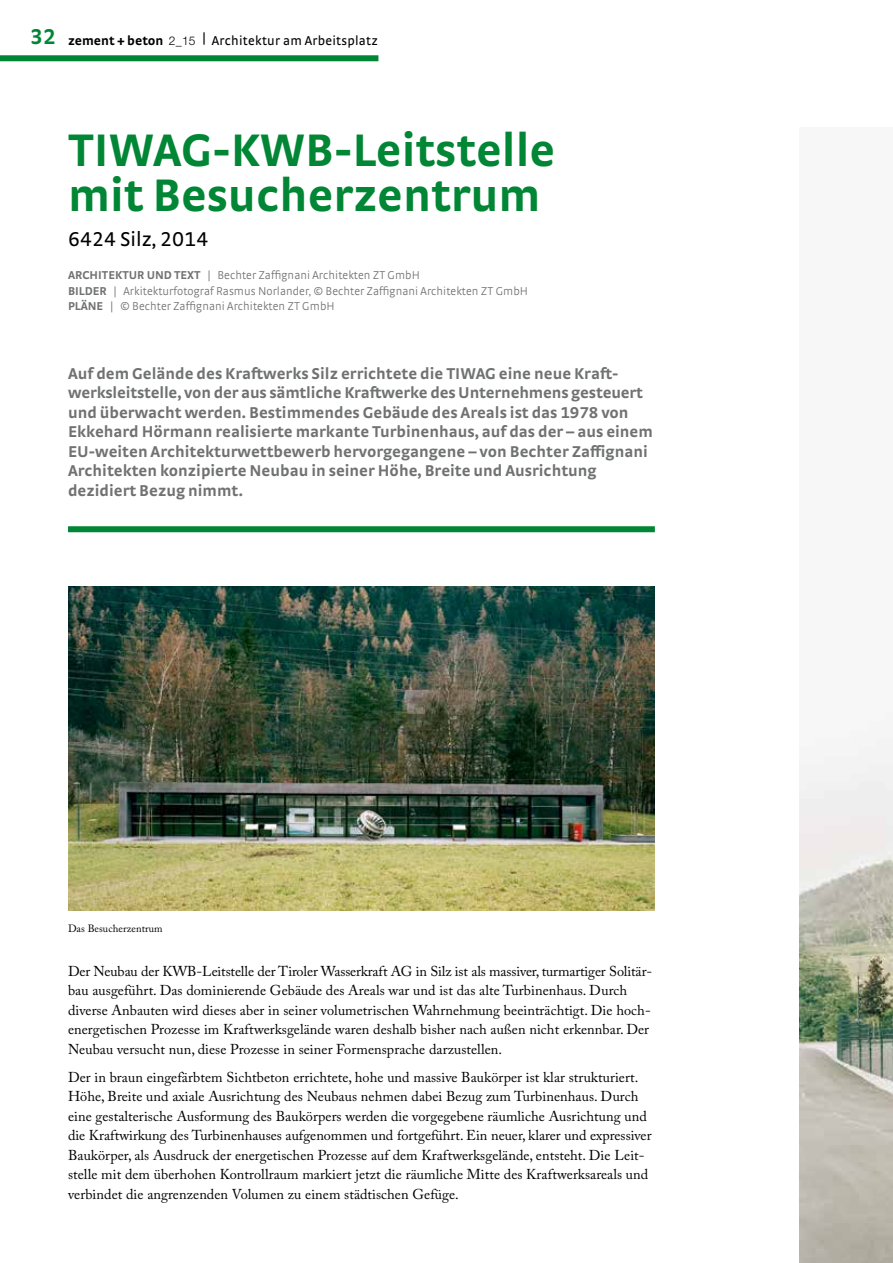
<style>
.page{position:relative;width:893px;height:1263px;background:#fff}
.page>*{position:absolute;margin:0;border:0;box-sizing:border-box;transform-origin:0 0}
.t1{font:700 48px/45px "Strada TF";color:#008634}
.t2{font:700 22.5px "Strada TF";color:#008634}
.t3{font:21px "Strada TF";color:#000}
.t4{font:700 16.5px/19.5px "Strada TF";color:#707172}
.t5{font:14.25px/19.5px "Adobe Caslon Pro";letter-spacing:.005em;color:#000}
.t6{font:13.5px "Strada";letter-spacing:.02em;color:#000}
.t7{font:300 12px/15.8px "Strada TF";letter-spacing:.005em;color:#707172}
.t8{font:10.5px "Adobe Caslon Pro";letter-spacing:.005em;color:#000}
.s1{font-weight:700}
.s2{font-family:"Helvetica Neue LT";font-weight:300;font-size:12px}
</style>
<div class="page">
<div style="left:0;top:55px;width:378px;height:6px;background:#008634"></div>
<img style="left:799px;top:738px;width:94px;height:525px">
<div style="left:68px;top:526px;width:587px;height:6px;background:#008634"></div>
<img style="left:68px;top:586px;width:587px;height:325px">
<h2 class="t2" style="left:30px;top:23px;width:27px">32</h2>
<p class="t6" style="left:68px;top:33px;width:311px"><span class="s1">zement + beton</span> <span class="s2">2_15</span> | Architektur am Arbeitsplatz</p>
<h1 class="t1" style="left:68px;top:126px;width:489px">TIWAG-KWB-Leitstelle mit Besucherzentrum</h1>
<h3 class="t3" style="left:68px;top:227px;width:142px">6424 Silz, 2014</h3>
<p class="t7" style="left:68px;top:267px;width:461px"><span class="s1">ARCHITEKTUR UND TEXT</span> | Bechter Zaffignani Architekten ZT GmbH<br><span class="s1">BILDER</span> | Arkitekturfotograf Rasmus Norlander, © Bechter Zaffignani Architekten ZT GmbH<br><span class="s1">PLÄNE</span> | © Bechter Zaffignani Architekten ZT GmbH</p>
<p class="t4" style="left:68px;top:363px;width:586px">Auf dem Gelände des Kraftwerks Silz errichtete die TIWAG eine neue Kraft&shy;werksleitstelle, von der aus sämtliche Kraftwerke des Unternehmens gesteuert und überwacht werden. Bestimmendes Gebäude des Areals ist das 1978 von Ekkehard Hörmann realisierte markante Turbinenhaus, auf das der – aus einem EU-weiten Architekturwettbewerb hervorgegangene – von Bechter Zaffignani Architekten konzipierte Neubau in seiner Höhe, Breite und Ausrichtung dezidiert Bezug nimmt.</p>
<p class="t8" style="left:68px;top:922px;width:96px">Das Besucherzentrum</p>
<p class="t5" style="left:68px;top:961px;width:586px">Der Neubau der KWB-Leitstelle der Tiroler Wasserkraft AG in Silz ist als massiver, turmartiger Solitär&shy;bau ausgeführt. Das dominierende Gebäude des Areals war und ist das alte Turbinenhaus. Durch diverse Anbauten wird dieses aber in seiner volumetrischen Wahrnehmung beeinträchtigt. Die hoch&shy;energetischen Prozesse im Kraftwerksgelände waren deshalb bisher nach außen nicht erkennbar. Der Neubau versucht nun, diese Prozesse in seiner Formensprache darzustellen.</p>
<p class="t5" style="left:68px;top:1067px;width:585px">Der in braun eingefärbtem Sichtbeton errichtete, hohe und massive Baukörper ist klar strukturiert.<br>Höhe, Breite und axiale Ausrichtung des Neubaus nehmen dabei Bezug zum Turbinenhaus. Durch eine gestalterische Ausformung des Baukörpers werden die vorgegebene räumliche Ausrichtung und die Kraftwirkung des Turbinenhauses aufgenommen und fortgeführt. Ein neuer, klarer und expressiver Baukörper, als Ausdruck der energetischen Prozesse auf dem Kraftwerksgelände, entsteht. Die Leit&shy;stelle mit dem überhohen Kontrollraum markiert jetzt die räumliche Mitte des Kraftwerksareals und verbindet die angrenzenden Volumen zu einem städtischen Gefüge.</p>
</div>
